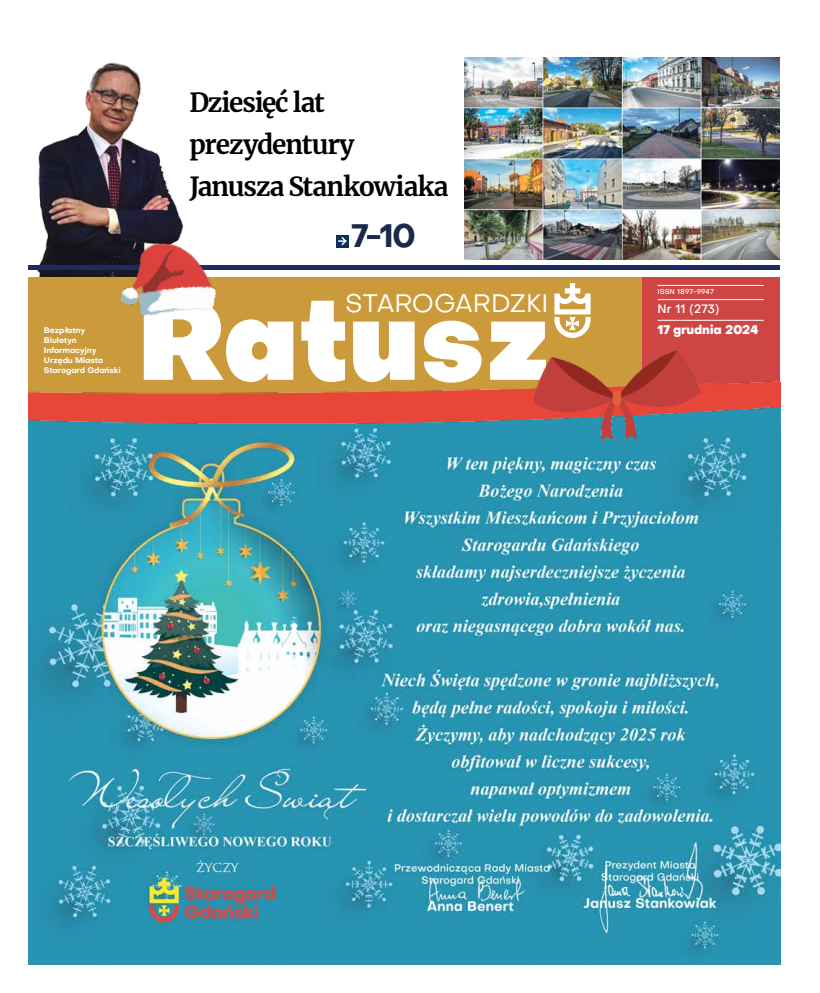
<style>
.page{position:relative;width:820px;height:993px;background:#fff}
.page>*{position:absolute;margin:0;border:0;box-sizing:border-box;transform-origin:0 0}
.t1{font:700 32px "Objectivity";color:#1a2a4a}
.t2{font:700 26px/42px "Merriweather";letter-spacing:-.035em;color:#000}
.t3{font:25.1px "Objectivity";color:#fff}
.t4{font:800 12.3px "Objectivity";letter-spacing:-.02em;color:#fff}
.t5{font:500 12px "Objectivity";color:#fff}
.t6{font:700 8px/10px "Objectivity";letter-spacing:-.02em;color:#fff}
.t7{font:500 7px "Objectivity";color:#fff}
</style>
<div class="page">
<img style="left:28px;top:62px;width:155px;height:215px">
<img style="left:28px;top:441px;width:752px;height:522px">
<div style="left:28px;top:277px;width:751px;height:118px;background:#cb9a3b"></div>
<svg style="left:554px;top:283px;width:36px;height:55px"></svg>
<svg style="left:144px;top:319px;width:149px;height:23px"></svg>
<svg style="left:301px;top:300px;width:44px;height:42px"></svg>
<svg style="left:353px;top:321px;width:61px;height:21px"></svg>
<svg style="left:423px;top:320px;width:56px;height:22px"></svg>
<svg style="left:491px;top:321px;width:54px;height:21px"></svg>
<div style="left:642px;top:277px;width:137px;height:118px;background:#cf4544"></div>
<hr style="left:28px;top:265px;width:751px;height:4px;background:#1a2d62">
<hr style="left:657px;top:320px;width:106px;height:1px;background:#fff">
<hr style="left:657px;top:299px;width:106px;height:1px;background:#fff">
<hr style="left:657px;top:285px;width:106px;height:1px;background:#fff">
<div style="left:336px;top:235px;width:12px;height:12px;background:#0c3058"></div>
<svg style="left:338px;top:237px;width:9px;height:9px"></svg>
<img style="left:115px;top:236px;width:105px;height:85px">
<img style="left:28px;top:342px;width:752px;height:99px">
<img style="left:464px;top:57px;width:314px;height:202px">
<p class="t6" style="left:44px;top:324px;width:78px">Bezpłatny<br>Biuletyn<br>Informacyjny<br>Urzędu Miasta<br>Starogard Gdański</p>
<h2 class="t2" style="left:189px;top:81px;width:260px">Dziesięć lat prezydentury<br>Janusza Stankowiaka</h2>
<h1 class="t1" style="left:351px;top:213px;width:66px">7-10</h1>
<h3 class="t3" style="left:345px;top:287px;width:205px">STAROGARDZKI</h3>
<p class="t7" style="left:657px;top:287px;width:58px">ISSN 1897-9947</p>
<h3 class="t5" style="left:657px;top:301px;width:63px">Nr 11 (273)</h3>
<h3 class="t4" style="left:657px;top:320px;width:103px">17 grudnia 2024</h3>
</div>
